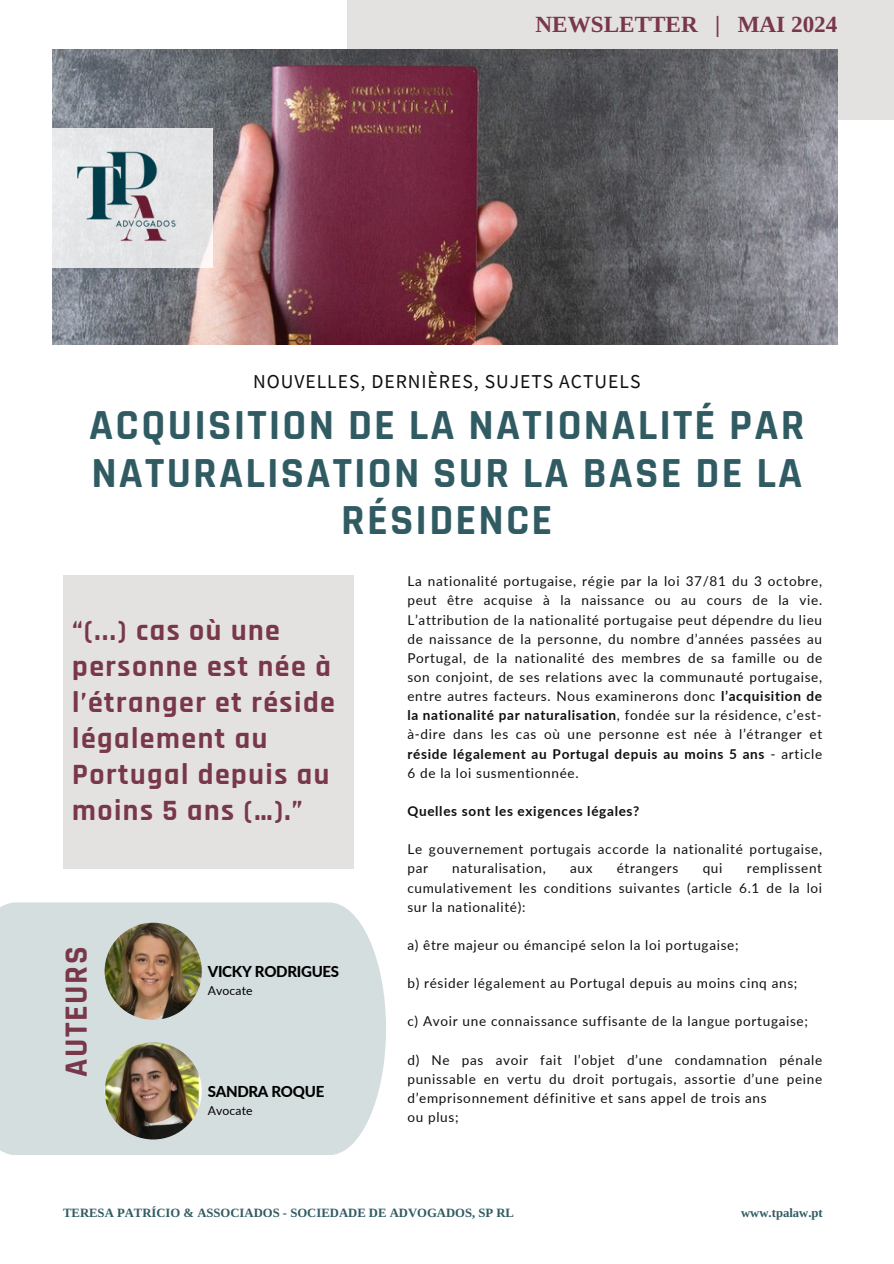
<style>
.page{position:relative;width:894px;height:1264px;background:#fff}
.page>*{position:absolute;margin:0;border:0;box-sizing:border-box;transform-origin:0 0}
.t1{font:700 43.35px/47.2px "Rajdhani";letter-spacing:.05em;color:#315b63;text-align:center}
.t2{font:700 32.85px "Rajdhani";letter-spacing:.05em;color:#783849}
.t3{font:700 29.85px/36px "Rajdhani";letter-spacing:.05em;color:#783849}
.t4{font:700 23.25px "Libra Serif Modern";color:#783849}
.t5{font:19.65px "Source Sans Pro";letter-spacing:.05em;color:#100f0e}
.t6{font:800 15px "Lato";letter-spacing:-.02em;color:#000}
.t7{font:13.5px/19.2px "Lato";letter-spacing:.05em;color:#100f0e;text-align:justify}
.t8{font:700 13.5px "Lato";letter-spacing:.05em;color:#100f0e}
.t9{font:700 12.75px "Libra Serif Modern";color:#315b63}
.t10{font:12.15px "Lato";letter-spacing:.01em;color:#000}
.s1{font-weight:700}
</style>
<div class="page">
<div style="left:63px;top:575px;width:290px;height:294px;background:#e4e1e1"></div>
<div style="left:347px;top:0;width:546px;height:119px;background:#e4e1e1"></div>
<img style="left:52px;top:50px;width:784px;height:294px">
<div style="left:0;top:902px;width:386px;height:253px;background:#d5dedf"></div>
<img style="left:105px;top:922px;width:97px;height:97px;border-radius:50%">
<img style="left:105px;top:1042px;width:97px;height:97px;border-radius:50%">
<div style="left:0;top:128px;width:213px;height:140px;background:linear-gradient(to right,#fafbfc,#d9dadc)"></div>
<img style="left:65px;top:138px;width:133px;height:118px">
<p class="t4" style="left:535px;top:11px;width:303px">NEWSLETTER | MAI 2024</p>
<p class="t5" style="left:253px;top:368px;width:389px">NOUVELLES, DERNIÈRES, SUJETS ACTUELS</p>
<h1 class="t1" style="left:89px;top:403px;width:716px">ACQUISITION DE LA NATIONALITÉ PAR<br>NATURALISATION SUR LA BASE DE LA<br>RÉSIDENCE</h1>
<p class="t3" style="left:72px;top:613px;width:264px">“(...) cas où une personne est née à l’étranger et réside légalement au<br>Portugal depuis au moins 5 ans (…).”</p>
<p class="t2" style="left:56px;top:1077px;width:132px;rotate:-90deg">AUTEURS</p>
<p class="t6" style="left:208px;top:962px;width:133px">VICKY RODRIGUES</p>
<p class="t10" style="left:208px;top:983px;width:46px">Avocate</p>
<p class="t6" style="left:208px;top:1081px;width:118px">SANDRA ROQUE</p>
<p class="t10" style="left:208px;top:1102px;width:46px">Avocate</p>
<h3 class="t7" style="left:407px;top:571px;width:416px">La nationalité portugaise, régie par la loi 37/81 du 3 octobre, peut être acquise à la naissance ou au cours de la vie.<br>L’attribution de la nationalité portugaise peut dépendre du lieu de naissance de la personne, du nombre d’années passées au Portugal, de la nationalité des membres de sa famille ou de son conjoint, de ses relations avec la communauté portugaise, entre autres facteurs. Nous examinerons donc <span class="s1">l’acquisition de la nationalité par naturalisation</span>, fondée sur la résidence, c’est-</h3>
<h2 class="t7" style="left:407px;top:724px;width:416px">à-dire dans les cas où une personne est née à l’étranger et <span class="s1">réside légalement au Portugal depuis au moins 5 ans</span> - article 6 de la loi susmentionnée.</h2>
<p class="t8" style="left:407px;top:802px;width:233px">Quelles sont les exigences légales?</p>
<p class="t7" style="left:407px;top:839px;width:416px">Le gouvernement portugais accorde la nationalité portugaise, par</p>
<p class="t7" style="left:407px;top:858px;width:416px;text-indent:339px">remplissent cumulativement les conditions suivantes (article 6.1 de la loi sur la nationalité):</p>
<h6 class="t7" style="left:407px;top:935px;width:332px">a) être majeur ou émancipé selon la loi portugaise;</h6>
<p class="t7" style="left:407px;top:973px;width:391px">b) résider légalement au Portugal depuis au moins cinq ans;</p>
<h6 class="t7" style="left:407px;top:1011px;width:402px">c) Avoir une connaissance suffisante de la langue portugaise;</h6>
<p class="t7" style="left:407px;top:1049px;width:416px">d) Ne pas avoir fait l’objet d’une condamnation pénale punissable en vertu du droit portugais, assortie d’une peine d’emprisonnement définitive et sans appel de trois ans</p>
<p class="t7" style="left:407px;top:1107px;width:53px">ou plus;</p>
<p class="t7" style="left:452px;top:858px;width:95px">naturalisation,</p>
<p class="t7" style="left:570px;top:858px;width:24px">aux</p>
<p class="t7" style="left:616px;top:858px;width:63px">étrangers</p>
<p class="t7" style="left:702px;top:858px;width:21px">qui</p>
<p class="t9" style="left:63px;top:1204px;width:452px">TERESA PATRÍCIO &amp; ASSOCIADOS - SOCIEDADE DE ADVOGADOS, SP RL</p>
<p class="t9" style="left:740px;top:1204px;width:83px">www.tpalaw.pt</p>
</div>
